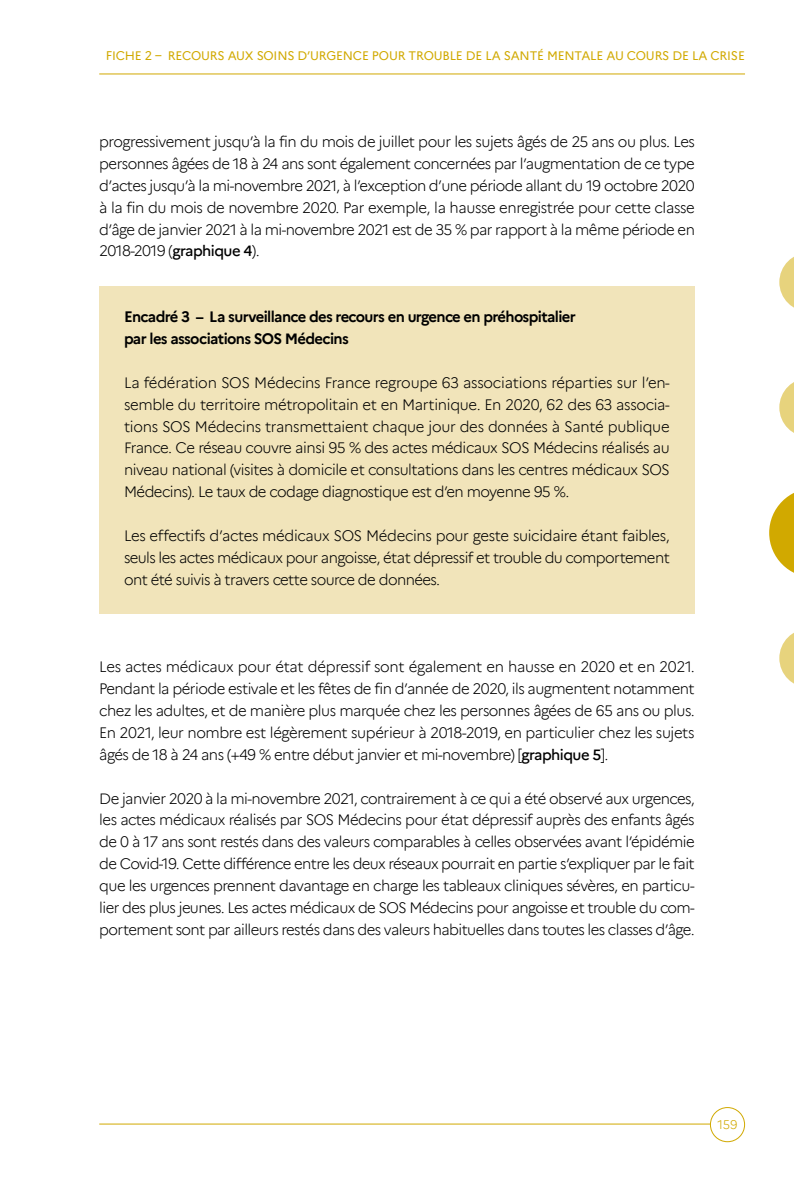
<style>
.page{position:relative;width:794px;height:1191px;background:#fff}
.page>*{position:absolute;margin:0;border:0;box-sizing:border-box;transform-origin:0 0}
.txt_normal{font:300 14.88px/21.9px "Marianne";letter-spacing:-.04em;color:#000;text-align:justify}
.Encadré{font:300 14.88px/21.9px "Marianne";letter-spacing:-.04em;color:#000;text-align:justify}
.encadré-titre{font:700 14.88px/21.9px "Marianne";letter-spacing:-.045em;color:#000}
.t1{font:12.25px "Marianne";letter-spacing:-.015em;color:#d1a900}
.t2{font:300 12.25px "Marianne";color:#d1a900}
.s1{font-weight:500}
</style>
<div class="page">
<hr style="left:99px;top:1123px;width:626px;height:1px;background:#d1a900">
<hr style="left:99px;top:74px;width:646px;height:1px;background:#d1a900">
<div style="left:710px;top:1107px;width:34px;height:34px;background:#fff;border-radius:50%"></div>
<div style="left:710px;top:1107px;width:35px;height:35px;border:1px solid #d1a900;border-radius:50%"></div>
<svg style="left:779px;top:382px;width:15px;height:51px"></svg>
<svg style="left:779px;top:257px;width:15px;height:51px"></svg>
<svg style="left:779px;top:633px;width:15px;height:51px"></svg>
<svg style="left:769px;top:493px;width:25px;height:80px"></svg>
<div style="left:99px;top:286px;width:595px;height:86px;background:#f1e4ba"></div>
<div style="left:99px;top:352px;width:595px;height:174px;background:#f1e4ba"></div>
<div style="left:99px;top:505px;width:595px;height:108px;background:#f1e4ba"></div>
<p class="t1" style="left:106px;top:46px;width:160px">FICHE 2 – RECOU RS AUX SOINS</p>
<p class="t1" style="left:297px;top:46px;width:84px">D’URGENCE POU</p>
<p class="t1" style="left:398px;top:46px;width:115px">R TROUBLEDE LA SANTÉ</p>
<p class="t1" style="left:547px;top:46px;width:9px">MENTALE</p>
<p class="t1" style="left:606px;top:46px;width:127px">AU COU RS DE LA CRISE</p>
<p class="txt_normal" style="left:99px;top:130px;width:597px">progressivement jusqu’à la fin du mois de juillet pour les sujets âgés de 25 ans ou plus. Les personnes âgées de 18 à 24 ans sont également concernées par l’augmentation de ce type d’actes jusqu’à la mi-novembre 2021, à l’exception d’une période allant du 19 octobre 2020 à la fin du mois de novembre 2020. Par exemple, la hausse enregistrée pour cette classe d’âge de janvier 2021 à la mi-novembre 2021 est de 35 % par rapport à la même période en 2018-2019 (<span class="s1">graphique 4</span>).</p>
<p class="encadré-titre" style="left:124px;top:305px;width:453px">Encadré 3 – La surveillance des recours en urgence en préhospitalier par les associations SOS Médecins</p>
<p class="Encadré" style="left:124px;top:370px;width:547px">La fédération SOS Médecins France regroupe 63 associations réparties sur l’en&shy;semble du territoire métropolitain et en Martinique. En 2020, 62 des 63 associa&shy;tions SOS Médecins transmettaient chaque jour des données à Santé publique France. Ce réseau couvre ainsi 95 % des actes médicaux SOS Médecins réalisés au niveau national (visites à domicile et consultations dans les centres médicaux SOS Médecins). Le taux de codage diagnostique est d’en moyenne 95 %.</p>
<p class="Encadré" style="left:124px;top:523px;width:547px">Les effectifs d’actes médicaux SOS Médecins pour geste suicidaire étant faibles, seuls les actes médicaux pour angoisse, état dépressif et trouble du comportement ont été suivis à travers cette source de données.</p>
<p class="txt_normal" style="left:99px;top:655px;width:597px">Les actes médicaux pour état dépressif sont également en hausse en 2020 et en 2021.<br>Pendant la période estivale et les fêtes de fin d’année de 2020, ils augmentent notamment chez les adultes, et de manière plus marquée chez les personnes âgées de 65 ans ou plus.<br>En 2021, leur nombre est légèrement supérieur à 2018-2019, en particulier chez les sujets âgés de 18 à 24 ans (+49 % entre début janvier et mi-novembre) [<span class="s1">graphique 5</span>].</p>
<p class="txt_normal" style="left:99px;top:786px;width:597px">De janvier 2020 à la mi-novembre 2021, contrairement à ce qui a été observé aux urgences, les actes médicaux réalisés par SOS Médecins pour état dépressif auprès des enfants âgés de 0 à 17 ans sont restés dans des valeurs comparables à celles observées avant l’épidémie de Covid-19. Cette différence entre les deux réseaux pourrait en partie s’expliquer par le fait que les urgences prennent davantage en charge les tableaux cliniques sévères, en particu&shy;lier des plus jeunes. Les actes médicaux de SOS Médecins pour angoisse et trouble du com&shy;portement sont par ailleurs restés dans des valeurs habituelles dans toutes les classes d’âge.</p>
<p class="t2" style="left:717px;top:1115px;width:22px">159</p>
</div>
